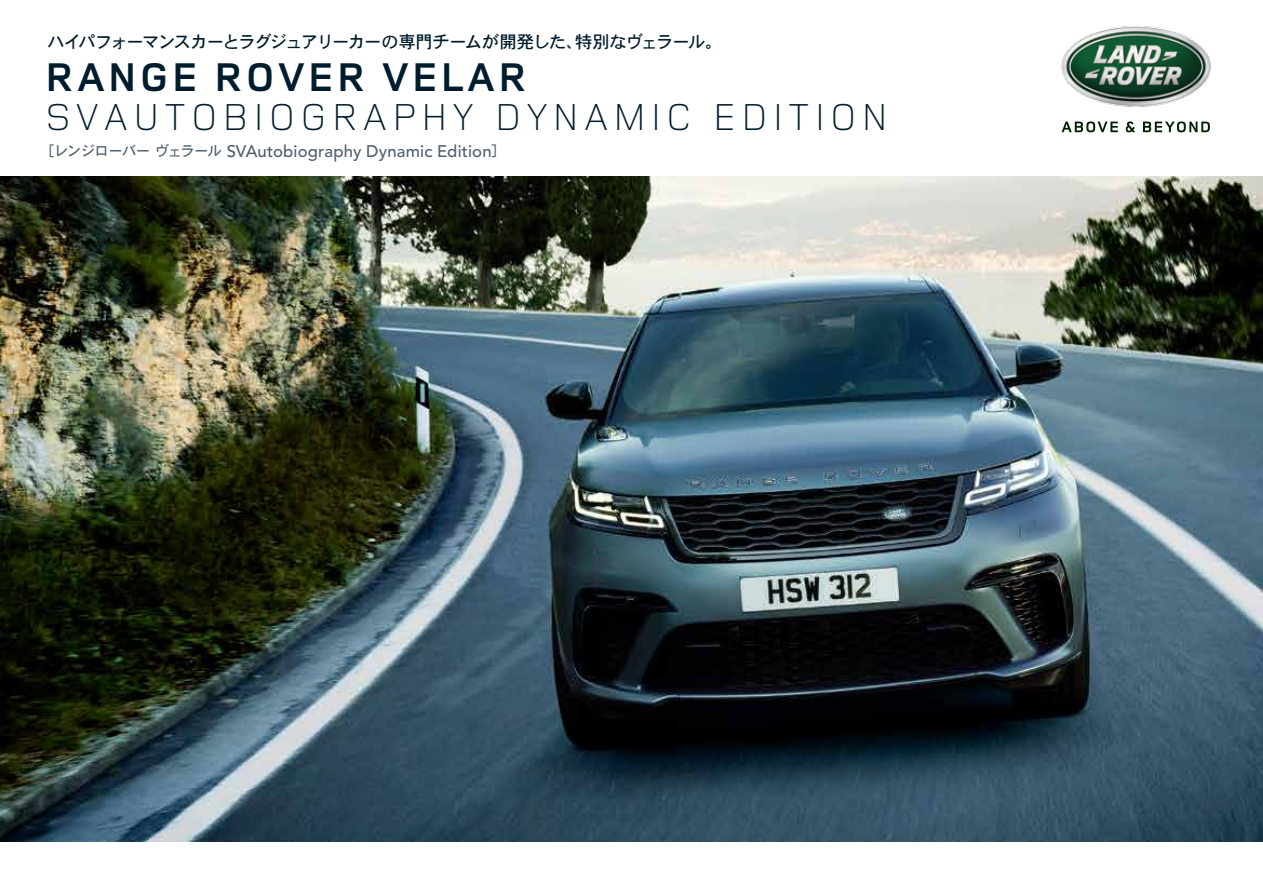
<style>
.page{position:relative;width:1263px;height:893px;background:#fff}
.page>*{position:absolute;margin:0;border:0;box-sizing:border-box;transform-origin:0 0}
.t1{font:700 41.55px "Land Rover Wide";color:#001d2d}
.t2{font:300 38.85px "Land Rover Wide";letter-spacing:.05em;color:#001d2d}
.t3{font:17.4px "DFPHS Gothic CID W5";letter-spacing:-.075em;color:#001d2d}
.t4{font:500 16.65px "Avenir LT";letter-spacing:.01em;color:#515f6c}
.s1{font-family:"DFPHS Gothic CID W5";font-weight:400;font-size:14.55px}
</style>
<div class="page">
<img style="left:0;top:177px;width:1263px;height:665px">
<svg style="left:1061px;top:121px;width:57px;height:11px"></svg>
<svg style="left:1143px;top:121px;width:67px;height:11px"></svg>
<svg style="left:1126px;top:121px;width:9px;height:11px"></svg>
<img style="left:1061px;top:26px;width:150px;height:81px">
<p class="t3" style="left:47px;top:32px;width:677px">ハイパフォーマンスカーとラグジュアリーカーの専門チームが開発した、特別なヴェラール。</p>
<h1 class="t1" style="left:44px;top:48px;width:486px">RANGE ROVER VELAR</h1>
<h2 class="t2" style="left:44px;top:90px;width:847px">SVAUTOBIOGRAPHY DYNAMIC EDITION</h2>
<p class="t4" style="left:40px;top:141px;width:468px"><span class="s1">［レンジローバーヴェラール</span> SVAutobiography Dynamic Edition<span class="s1">］</span></p>
</div>
